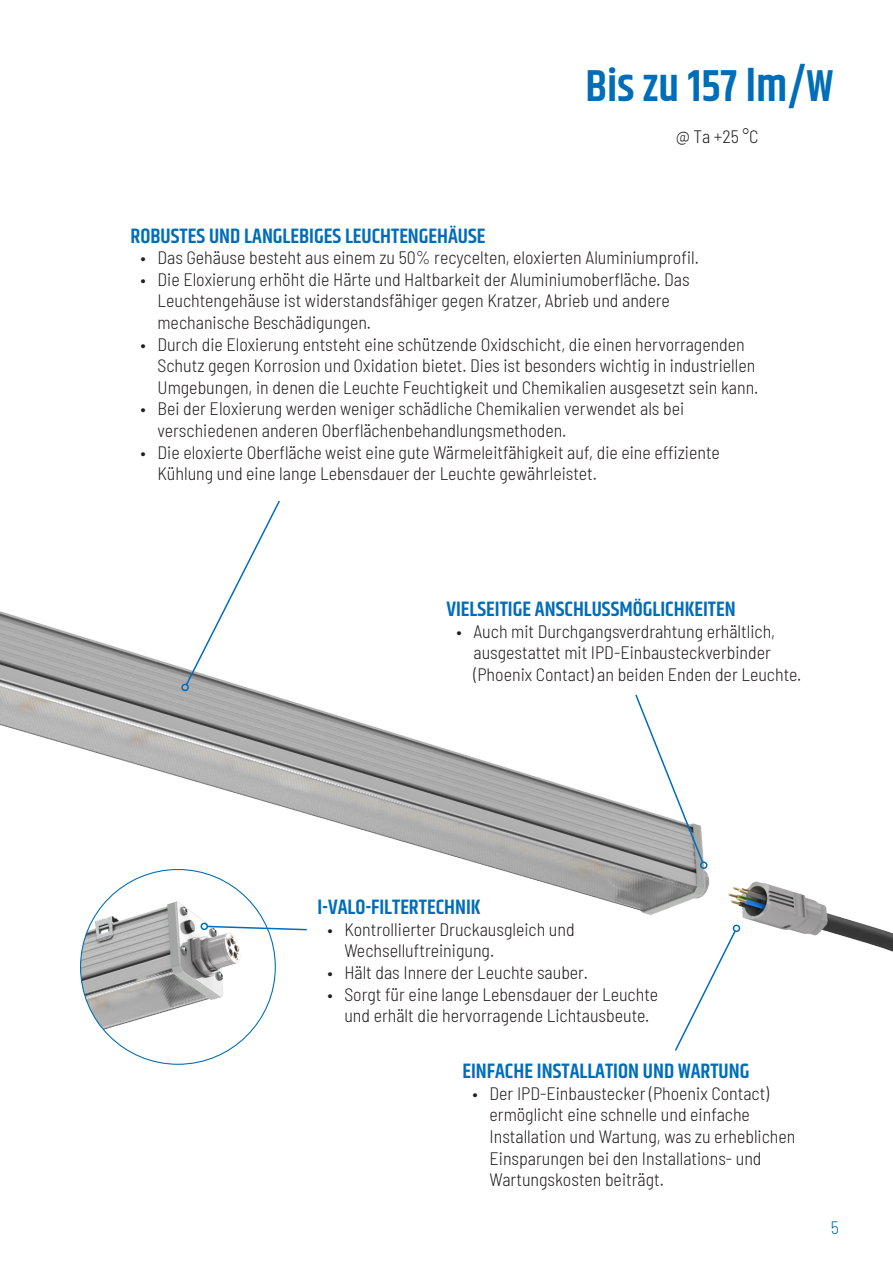
<style>
.page{position:relative;width:893px;height:1263px;background:#fff}
.page>*{position:absolute;margin:0;border:0;box-sizing:border-box;transform-origin:0 0}
.t1{font:600 45px "Khand";color:#006db8}
.t2{font:600 21px "Khand";color:#006db8}
.t3{font:300 semi-condensed 18px/21.6px "Barlow";color:#231f20}
.t4{font:300 semi-condensed 18px "Barlow";color:#006db8}
</style>
<div class="page">
<img style="left:0;top:611px;width:893px;height:454px">
<svg style="left:180px;top:500px;width:101px;height:192px"></svg>
<svg style="left:673px;top:924px;width:69px;height:128px"></svg>
<svg style="left:634px;top:693px;width:73px;height:177px"></svg>
<img style="left:81px;top:869px;width:194px;height:195px;border-radius:97px">
<svg style="left:206px;top:925px;width:102px;height:6px"></svg>
<div style="left:200px;top:922px;width:8px;height:8px;border:2px solid #006db8;border-radius:50%"></div>
<p class="t1" style="left:585px;top:56px;width:249px">Bis zu 157 lm/W</p>
<p class="t3" style="left:676px;top:124px;width:84px">@ Ta +25 °C</p>
<p class="t2" style="left:130px;top:222px;width:357px">ROBUSTES UND LANGLEBIGES LEUCHTENGEHÄUSE</p>
<p class="t3" style="left:140px;top:246px;width:560px">• Das Gehäuse besteht aus einem zu 50% recycelten, eloxierten Aluminiumprofil.</p>
<p class="t3" style="left:158px;top:267px;width:534px;text-indent:-17px">• Die Eloxierung erhöht die Härte und Haltbarkeit der Aluminiumoberfläche. Das<br>Leuchtengehäuse ist widerstandsfähiger gegen Kratzer, Abrieb und andere mechanische Beschädigungen.</p>
<p class="t3" style="left:158px;top:332px;width:602px;text-indent:-17px">• Durch die Eloxierung entsteht eine schützende Oxidschicht, die einen hervorragenden<br>Schutz gegen Korrosion und Oxidation bietet. Dies ist besonders wichtig in industriellen<br>Umgebungen, in denen die Leuchte Feuchtigkeit und Chemikalien ausgesetzt sein kann.</p>
<p class="t3" style="left:158px;top:397px;width:528px;text-indent:-17px">• Bei der Eloxierung werden weniger schädliche Chemikalien verwendet als bei verschiedenen anderen Oberflächenbehandlungsmethoden.</p>
<p class="t3" style="left:158px;top:440px;width:564px;text-indent:-17px">• Die eloxierte Oberfläche weist eine gute Wärmeleitfähigkeit auf, die eine effiziente<br>Kühlung und eine lange Lebensdauer der Leuchte gewährleistet.</p>
<p class="t2" style="left:446px;top:595px;width:291px">VIELSEITIGE ANSCHLUSSMÖGLICHKEITEN</p>
<p class="t3" style="left:473px;top:619px;width:329px;text-indent:-17px">• Auch mit Durchgangsverdrahtung erhältlich, ausgestattet mit IPD-Einbausteckverbinder (Phoenix Contact) an beiden Enden der Leuchte.</p>
<p class="t2" style="left:317px;top:893px;width:165px">I-VALO-FILTERTECHNIK</p>
<p class="t3" style="left:344px;top:917px;width:232px;text-indent:-17px">• Kontrollierter Druckausgleich und<br>Wechselluftreinigung.</p>
<p class="t3" style="left:327px;top:960px;width:262px">• Hält das Innere der Leuchte sauber.</p>
<p class="t3" style="left:327px;top:982px;width:332px;text-align:center">• Sorgt für eine lange Lebensdauer der Leuchte und erhält die hervorragende Lichtausbeute.</p>
<p class="t2" style="left:462px;top:1057px;width:288px">EINFACHE INSTALLATION UND WARTUNG</p>
<p class="t3" style="left:489px;top:1081px;width:307px;text-indent:-17px">• Der IPD-Einbaustecker (Phoenix Contact) ermöglicht eine schnelle und einfache Installation und Wartung, was zu erheblichen Einsparungen bei den Installations- und Wartungskosten beiträgt.</p>
<p class="t4" style="left:831px;top:1214px;width:10px">5</p>
</div>
